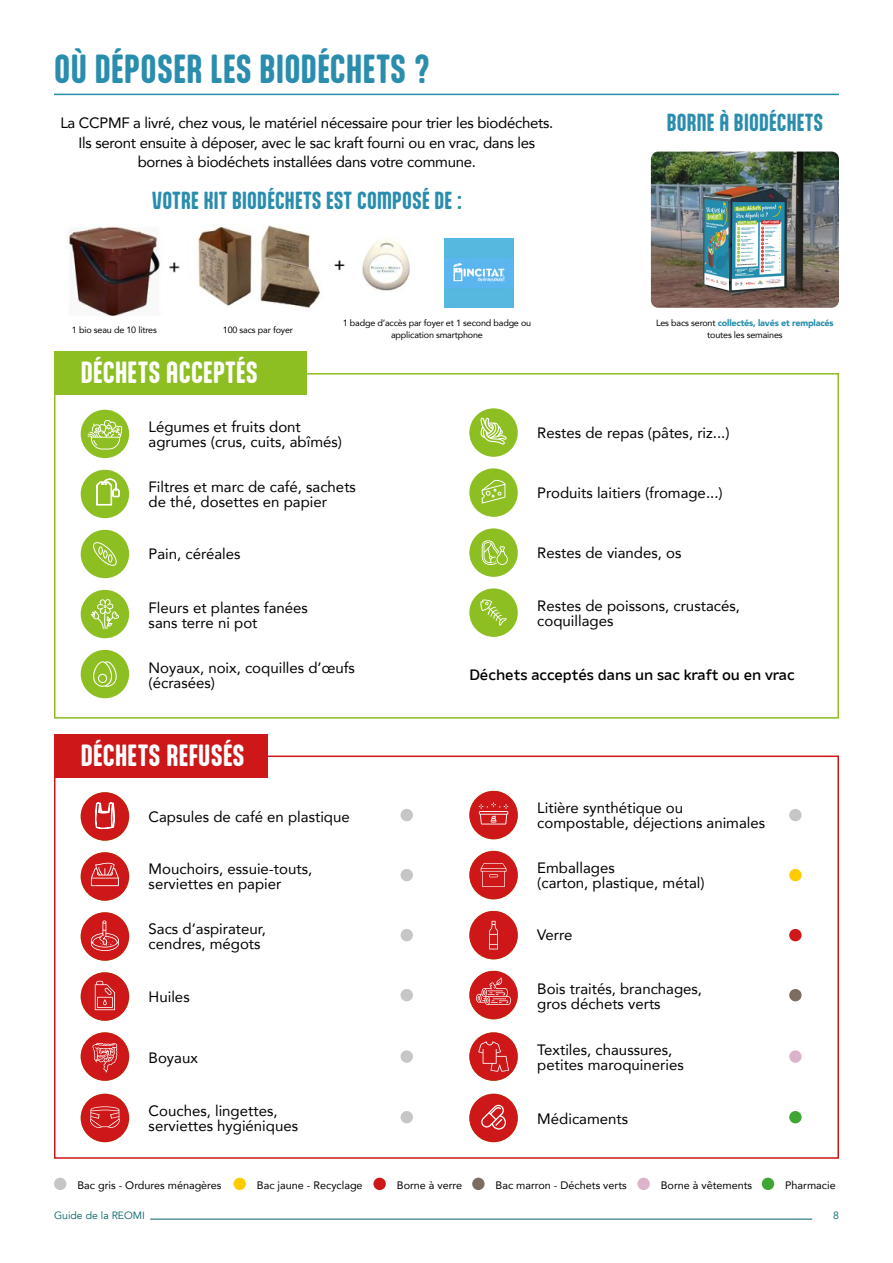
<style>
.page{position:relative;width:893px;height:1263px;background:#fff}
.page>*{position:absolute;margin:0;border:0;box-sizing:border-box;transform-origin:0 0}
.t1{font:700 34.5px "Aptly";letter-spacing:.01em;color:#2a8dad}
.t2{font:700 26.1px "Aptly";letter-spacing:.01em;color:#fff}
.t3{font:700 21px "Aptly";letter-spacing:.01em;color:#2b8dae}
.t4{font:15px/15px "Avenir";color:#000}
.t5{font:15px/19.5px "Avenir";letter-spacing:-.02em;color:#000;text-align:center}
.t6{font:15px "Amino Regular 5";color:#000}
.t7{font:10.8px "Avenir";color:#000}
.t8{font:10.5px "Avenir";color:#006264}
.t9{font:9px/12px "Avenir";letter-spacing:-.02em;color:#000;text-align:center}
.s1{font-weight:900;color:#248dad}
</style>
<div class="page">
<hr style="left:150px;top:1219px;width:662px;height:1px;background:#006264">
<hr style="left:54px;top:94px;width:785px;height:1px;background:#2a8dad">
<div style="left:54px;top:373px;width:785px;height:346px;border:2px solid #8dbe22"></div>
<div style="left:54px;top:755px;width:785px;height:404px;border:2px solid #cd1719"></div>
<div style="left:54px;top:351px;width:253px;height:44px;background:#8dbe22"></div>
<div style="left:54px;top:734px;width:214px;height:43px;background:#cd1719"></div>
<div style="left:81px;top:410px;width:48px;height:48px;background:#8dbe22;border-radius:50%"></div>
<div style="left:81px;top:470px;width:48px;height:48px;background:#8dbe22;border-radius:50%"></div>
<div style="left:81px;top:530px;width:48px;height:48px;background:#8dbe22;border-radius:50%"></div>
<div style="left:81px;top:590px;width:48px;height:48px;background:#8dbe22;border-radius:50%"></div>
<div style="left:81px;top:650px;width:48px;height:48px;background:#8dbe22;border-radius:50%"></div>
<div style="left:469px;top:408px;width:49px;height:49px;background:#8dbe22;border-radius:50%"></div>
<div style="left:469px;top:468px;width:49px;height:49px;background:#8dbe22;border-radius:50%"></div>
<div style="left:469px;top:528px;width:49px;height:49px;background:#8dbe22;border-radius:50%"></div>
<div style="left:469px;top:588px;width:49px;height:49px;background:#8dbe22;border-radius:50%"></div>
<svg style="left:88px;top:420px;width:35px;height:29px"></svg>
<svg style="left:96px;top:478px;width:24px;height:27px"></svg>
<svg style="left:480px;top:418px;width:27px;height:27px"></svg>
<svg style="left:91px;top:599px;width:28px;height:30px"></svg>
<svg style="left:480px;top:599px;width:27px;height:27px"></svg>
<svg style="left:93px;top:661px;width:24px;height:26px"></svg>
<svg style="left:482px;top:480px;width:23px;height:23px"></svg>
<svg style="left:93px;top:542px;width:24px;height:24px"></svg>
<svg style="left:482px;top:540px;width:26px;height:25px"></svg>
<img style="left:68px;top:225px;width:342px;height:92px">
<img style="left:651px;top:152px;width:188px;height:156px">
<img style="left:444px;top:239px;width:69px;height:69px">
<div style="left:469px;top:791px;width:49px;height:48px;background:#cd1719;border-radius:50%"></div>
<svg style="left:479px;top:802px;width:29px;height:23px"></svg>
<div style="left:469px;top:971px;width:49px;height:48px;background:#cd1719;border-radius:50%"></div>
<svg style="left:476px;top:977px;width:35px;height:28px"></svg>
<div style="left:469px;top:1094px;width:49px;height:48px;background:#cd1719;border-radius:50%"></div>
<svg style="left:481px;top:1104px;width:25px;height:26px"></svg>
<div style="left:469px;top:851px;width:49px;height:48px;background:#cd1719;border-radius:50%"></div>
<svg style="left:481px;top:863px;width:25px;height:24px"></svg>
<div style="left:469px;top:911px;width:49px;height:48px;background:#cd1719;border-radius:50%"></div>
<svg style="left:489px;top:921px;width:9px;height:28px"></svg>
<div style="left:469px;top:1032px;width:49px;height:49px;background:#cd1719;border-radius:50%"></div>
<svg style="left:478px;top:1041px;width:31px;height:31px"></svg>
<div style="left:81px;top:1094px;width:48px;height:48px;background:#cd1719;border-radius:50%"></div>
<svg style="left:90px;top:1106px;width:30px;height:22px"></svg>
<div style="left:81px;top:1032px;width:48px;height:49px;background:#cd1719;border-radius:50%"></div>
<svg style="left:92px;top:1043px;width:26px;height:30px"></svg>
<div style="left:81px;top:972px;width:48px;height:49px;background:#cd1719;border-radius:50%"></div>
<svg style="left:94px;top:981px;width:21px;height:30px"></svg>
<div style="left:81px;top:912px;width:48px;height:49px;background:#cd1719;border-radius:50%"></div>
<svg style="left:91px;top:920px;width:28px;height:31px"></svg>
<div style="left:81px;top:852px;width:48px;height:49px;background:#cd1719;border-radius:50%"></div>
<svg style="left:91px;top:862px;width:28px;height:25px"></svg>
<div style="left:81px;top:792px;width:48px;height:49px;background:#cd1719;border-radius:50%"></div>
<svg style="left:95px;top:799px;width:28px;height:31px"></svg>
<div style="left:54px;top:1178px;width:12px;height:12px;background:#c6c6c6;border-radius:50%"></div>
<div style="left:234px;top:1178px;width:12px;height:12px;background:#fc0;border-radius:50%"></div>
<div style="left:373px;top:1178px;width:13px;height:12px;background:#cd1719;border-radius:50%"></div>
<div style="left:472px;top:1178px;width:13px;height:12px;background:#7d6c60;border-radius:50%"></div>
<div style="left:637px;top:1178px;width:13px;height:12px;background:#dbb3ca;border-radius:50%"></div>
<div style="left:762px;top:1178px;width:12px;height:12px;background:#3fa535;border-radius:50%"></div>
<div style="left:401px;top:809px;width:12px;height:12px;background:#c6c6c6;border-radius:50%"></div>
<div style="left:789px;top:809px;width:13px;height:12px;background:#c6c6c6;border-radius:50%"></div>
<div style="left:401px;top:869px;width:12px;height:12px;background:#c6c6c6;border-radius:50%"></div>
<div style="left:789px;top:869px;width:13px;height:12px;background:#fc0;border-radius:50%"></div>
<div style="left:401px;top:929px;width:12px;height:12px;background:#c6c6c6;border-radius:50%"></div>
<div style="left:789px;top:929px;width:13px;height:12px;background:#cd1719;border-radius:50%"></div>
<div style="left:401px;top:989px;width:12px;height:12px;background:#c6c6c6;border-radius:50%"></div>
<div style="left:789px;top:989px;width:13px;height:12px;background:#7d6c60;border-radius:50%"></div>
<div style="left:401px;top:1050px;width:12px;height:13px;background:#c6c6c6;border-radius:50%"></div>
<div style="left:789px;top:1050px;width:13px;height:13px;background:#dbb3ca;border-radius:50%"></div>
<div style="left:401px;top:1111px;width:12px;height:12px;background:#c6c6c6;border-radius:50%"></div>
<div style="left:789px;top:1111px;width:13px;height:12px;background:#3fa535;border-radius:50%"></div>
<div style="left:206px;top:308px;width:87px;height:16px;background:#fff"></div>
<div style="left:350px;top:294px;width:87px;height:30px;background:#fff"></div>
<h1 class="t1" style="left:54px;top:47px;width:377px">OÙ DÉPOSER LES BIODÉCHETS ?</h1>
<p class="t5" style="left:60px;top:113px;width:494px">La CCPMF a livré, chez vous, le matériel nécessaire pour trier les biodéchets.<br>Ils seront ensuite à déposer, avec le sac kraft fourni ou en vrac, dans les bornes à biodéchets installées dans votre commune.</p>
<h3 class="t3" style="left:152px;top:187px;width:311px">VOTRE KIT BIODÉCHETS EST COMPOSÉ DE :</h3>
<h3 class="t3" style="left:667px;top:109px;width:158px">BORNE À BIODÉCHETS</h3>
<p class="t9" style="left:72px;top:324px;width:86px">1 bio seau de 10 litres</p>
<p class="t9" style="left:223px;top:324px;width:72px">100 sacs par foyer</p>
<h2 class="t2" style="left:81px;top:356px;width:178px">DÉCHETS ACCEPTÉS</h2>
<p class="t9" style="left:343px;top:316px;width:190px">1 badge d’accès par foyer et 1 second badge ou application smartphone</p>
<p class="t9" style="left:656px;top:316px;width:179px">Les bacs seront <span class="s1">collectés, lavés et remplacés </span>toutes les semaines</p>
<p class="t4" style="left:149px;top:419px;width:195px">Légumes et fruits dont agrumes (crus, cuits, abîmés)</p>
<p class="t4" style="left:149px;top:479px;width:209px">Filtres et marc de café, sachets de thé, dosettes en papier</p>
<p class="t4" style="left:149px;top:546px;width:93px">Pain, céréales</p>
<p class="t4" style="left:149px;top:599px;width:161px">Fleurs et plantes fanées sans terre ni pot</p>
<p class="t4" style="left:149px;top:659px;width:208px">Noyaux, noix, coquilles d’œufs (écrasées)</p>
<h2 class="t2" style="left:81px;top:739px;width:165px">DÉCHETS REFUSÉS</h2>
<p class="t4" style="left:149px;top:809px;width:203px">Capsules de café en plastique</p>
<p class="t4" style="left:149px;top:861px;width:165px">Mouchoirs, essuie-touts, serviettes en papier</p>
<p class="t4" style="left:149px;top:921px;width:119px">Sacs d’aspirateur, cendres, mégots</p>
<p class="t4" style="left:149px;top:989px;width:43px">Huiles</p>
<p class="t4" style="left:149px;top:1049px;width:51px">Boyaux</p>
<p class="t4" style="left:149px;top:1103px;width:151px">Couches, lingettes, serviettes hygiéniques</p>
<p class="t4" style="left:537px;top:425px;width:194px">Restes de repas (pâtes, riz...)</p>
<p class="t4" style="left:537px;top:485px;width:187px">Produits laitiers (fromage...)</p>
<p class="t4" style="left:537px;top:545px;width:146px">Restes de viandes, os</p>
<p class="t4" style="left:537px;top:598px;width:204px">Restes de poissons, crustacés, coquillages</p>
<p class="t6" style="left:469px;top:665px;width:327px">Déchets acceptés dans un sac kraft ou en vrac</p>
<p class="t4" style="left:537px;top:800px;width:229px">Litière synthétique ou compostable, déjections animales</p>
<p class="t4" style="left:537px;top:860px;width:169px">Emballages<br>(carton, plastique, métal)</p>
<p class="t4" style="left:537px;top:927px;width:37px">Verre</p>
<p class="t4" style="left:537px;top:980px;width:166px">Bois traités, branchages, gros déchets verts</p>
<p class="t4" style="left:537px;top:1042px;width:148px">Textiles, chaussures, petites maroquineries</p>
<p class="t4" style="left:537px;top:1111px;width:92px">Médicaments</p>
<p class="t7" style="left:77px;top:1177px;width:146px">Bac gris - Ordures ménagères</p>
<p class="t7" style="left:257px;top:1177px;width:107px">Bac jaune - Recyclage</p>
<p class="t7" style="left:397px;top:1177px;width:67px">Borne à verre</p>
<p class="t7" style="left:496px;top:1177px;width:133px">Bac marron - Déchets verts</p>
<p class="t7" style="left:661px;top:1177px;width:93px">Borne à vêtements</p>
<p class="t7" style="left:785px;top:1177px;width:52px">Pharmacie</p>
<p class="t8" style="left:54px;top:1209px;width:93px">Guide de la REOMI</p>
<p class="t8" style="left:833px;top:1209px;width:7px">8</p>
</div>
